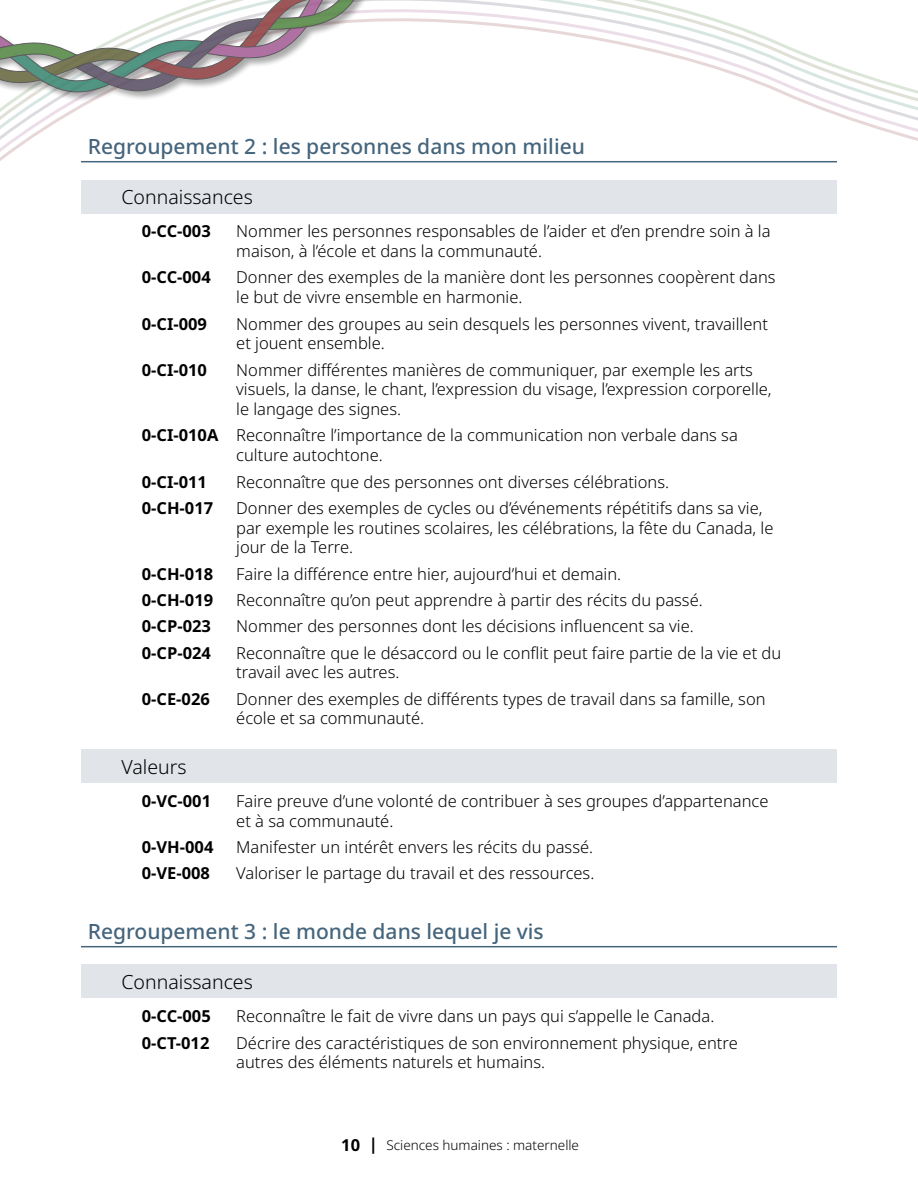
<style>
.page{position:relative;width:918px;height:1188px;background:#fff}
.page>*{position:absolute;margin:0;border:0;box-sizing:border-box;transform-origin:0 0}
.Header_Outcomes{font:500 21px "Noto Sans";color:#45657d}
.GLO{font:300 19.5px "Noto Sans";color:#000}
.Learning_Outcome{font:300 16.5px/19.8px "Noto Sans";color:#000}
.Learning_Outcome-2{font:700 16.5px "Noto Sans";color:#000}
.t1{font:300 13.5px "Noto Sans";color:#000}
.s1{font-weight:700}
.s2{font-weight:700;font-size:16.5px}
</style>
<div class="page">
<svg style="left:0;top:0;width:918px;height:163px"></svg>
<div style="left:0;top:0;width:515px;height:102px;background:#000;opacity:.4"></div>
<svg style="left:0;top:0;width:407px;height:96px"></svg>
<hr style="left:81px;top:161px;width:756px;height:1px;background:#45657d">
<div style="left:81px;top:180px;width:756px;height:33px;background:#e1e4e8"></div>
<div style="left:81px;top:750px;width:756px;height:33px;background:#e1e4e8"></div>
<hr style="left:81px;top:946px;width:756px;height:1px;background:#45657d">
<div style="left:81px;top:965px;width:756px;height:33px;background:#e1e4e8"></div>
<h3 class="Header_Outcomes" style="left:88px;top:132px;width:499px">Regroupement 2 : les personnes dans mon milieu</h3>
<h4 class="GLO" style="left:122px;top:183px;width:133px">Connaissances</h4>
<p class="Learning_Outcome-2" style="left:142px;top:220px;width:71px">0-CC-003</p>
<p class="Learning_Outcome" style="left:236px;top:222px;width:536px">Nommer les personnes responsables de l’aider et d’en prendre soin à la maison, à l’école et dans la communauté.</p>
<p class="Learning_Outcome-2" style="left:142px;top:266px;width:71px">0-CC-004</p>
<p class="Learning_Outcome" style="left:236px;top:268px;width:541px">Donner des exemples de la manière dont les personnes coopèrent dans le but de vivre ensemble en harmonie.</p>
<p class="Learning_Outcome-2" style="left:142px;top:312px;width:67px">0-CI-009</p>
<p class="Learning_Outcome" style="left:236px;top:314px;width:533px">Nommer des groupes au sein desquels les personnes vivent, travaillent et jouent ensemble.</p>
<p class="Learning_Outcome-2" style="left:142px;top:358px;width:67px">0-CI-010</p>
<p class="Learning_Outcome" style="left:236px;top:360px;width:537px">Nommer différentes manières de communiquer, par exemple les arts visuels, la danse, le chant, l’expression du visage, l’expression corporelle, le langage des signes.</p>
<p class="Learning_Outcome" style="left:236px;top:426px;width:503px;text-indent:-94px"><span class="s1">0-CI-010A</span> Reconnaître l’importance de la communication non verbale dans sa culture autochtone.</p>
<p class="Learning_Outcome-2" style="left:142px;top:470px;width:67px">0-CI-011</p>
<p class="Learning_Outcome" style="left:236px;top:472px;width:434px">Reconnaître que des personnes ont diverses célébrations.</p>
<p class="Learning_Outcome-2" style="left:142px;top:496px;width:73px">0-CH-017</p>
<p class="Learning_Outcome" style="left:236px;top:498px;width:539px">Donner des exemples de cycles ou d’événements répétitifs dans sa vie, par exemple les routines scolaires, les célébrations, la fête du Canada, le jour de la Terre.</p>
<p class="Learning_Outcome-2" style="left:142px;top:562px;width:73px">0-CH-018</p>
<p class="Learning_Outcome" style="left:236px;top:564px;width:387px">Faire la différence entre hier, aujourd’hui et demain.</p>
<p class="Learning_Outcome-2" style="left:142px;top:588px;width:73px">0-CH-019</p>
<p class="Learning_Outcome" style="left:236px;top:591px;width:468px">Reconnaître qu’on peut apprendre à partir des récits du passé.</p>
<p class="Learning_Outcome-2" style="left:142px;top:615px;width:71px">0-CP-023</p>
<p class="Learning_Outcome" style="left:236px;top:617px;width:459px">Nommer des personnes dont les décisions influencent sa vie.</p>
<p class="Learning_Outcome-2" style="left:142px;top:641px;width:71px">0-CP-024</p>
<p class="Learning_Outcome" style="left:236px;top:643px;width:547px">Reconnaître que le désaccord ou le conflit peut faire partie de la vie et du travail avec les autres.</p>
<p class="Learning_Outcome-2" style="left:142px;top:687px;width:70px">0-CE-026</p>
<p class="Learning_Outcome" style="left:236px;top:689px;width:531px">Donner des exemples de différents types de travail dans sa famille, son école et sa communauté.</p>
<h4 class="GLO" style="left:122px;top:753px;width:67px">Valeurs</h4>
<p class="Learning_Outcome-2" style="left:142px;top:789px;width:71px">0-VC-001</p>
<p class="Learning_Outcome" style="left:236px;top:792px;width:534px">Faire preuve d’une volonté de contribuer à ses groupes d’appartenance et à sa communauté.</p>
<p class="Learning_Outcome-2" style="left:142px;top:836px;width:73px">0-VH-004</p>
<p class="Learning_Outcome" style="left:236px;top:838px;width:358px">Manifester un intérêt envers les récits du passé.</p>
<p class="Learning_Outcome-2" style="left:142px;top:862px;width:70px">0-VE-008</p>
<p class="Learning_Outcome" style="left:236px;top:864px;width:360px">Valoriser le partage du travail et des ressources.</p>
<h3 class="Header_Outcomes" style="left:88px;top:917px;width:458px">Regroupement 3 : le monde dans lequel je vis</h3>
<h4 class="GLO" style="left:122px;top:968px;width:133px">Connaissances</h4>
<p class="Learning_Outcome-2" style="left:142px;top:1005px;width:71px">0-CC-005</p>
<p class="Learning_Outcome" style="left:236px;top:1007px;width:480px">Reconnaître le fait de vivre dans un pays qui s’appelle le Canada.</p>
<p class="Learning_Outcome-2" style="left:142px;top:1031px;width:69px">0-CT-012</p>
<p class="Learning_Outcome" style="left:236px;top:1033px;width:503px">Décrire des caractéristiques de son environnement physique, entre autres des éléments naturels et humains.</p>
<p class="t1" style="left:341px;top:1135px;width:239px"><span class="s2">10 |</span> Sciences humaines : maternelle</p>
</div>
